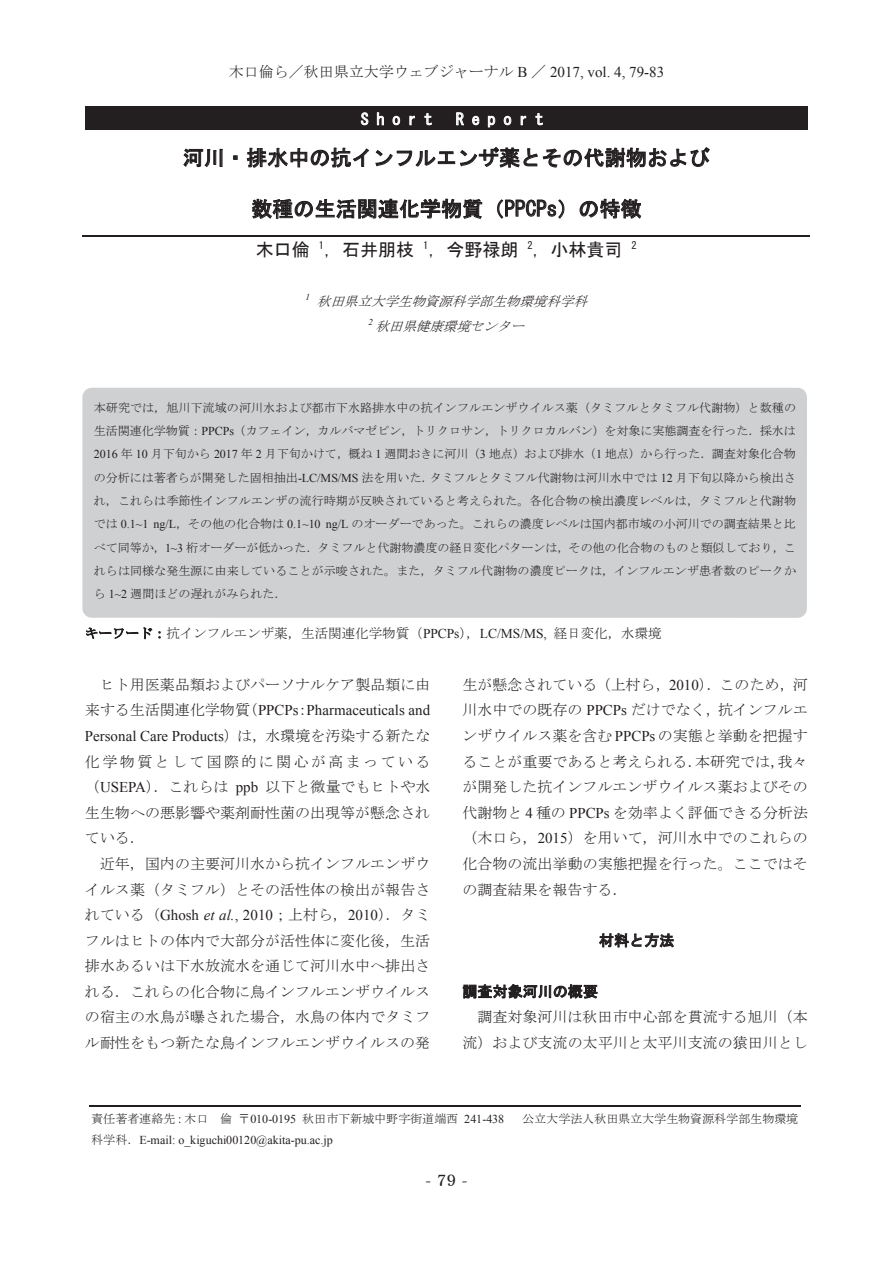
<style>
.page{position:relative;width:893px;height:1263px;background:#fff}
.page>*{position:absolute;margin:0;border:0;box-sizing:border-box;transform-origin:0 0}
.t1{font:21px "MS Gothic";color:#231f20}
.t2{font:18px "MS Gothic";color:#231f20}
.ノーマル{font:16.95px "DFHS Mincho Std W5";color:#231f20}
.t3{font:15.9px "MS Gothic";color:#fff}
.t4{font:15.9px "Times New Roman";color:#231f20}
.t5{font:15px/25.7px "MS Mincho";color:#231f20;text-align:justify}
.t6{font:15px "Times New Roman";color:#231f20}
.t7{font:15px "MS Mincho";letter-spacing:.17em;color:#231f20}
.t8{font:15px "MS Gothic";letter-spacing:.01em;color:#231f20}
.t9{font:13.5px "MS Mincho";color:#231f20}
.t10{font:13.5px "Times New Roman";letter-spacing:.005em;color:#231f20}
.t11{font:italic 13.5px/25.5px "MS Mincho";color:#231f20;text-align:center}
.t12{font:12px/23.4px "MS Mincho";color:#231f20;text-align:justify}
.t13{font:12px "Times New Roman";letter-spacing:-.005em;color:#231f20}
.s1{font-family:"Times New Roman"}
.s2{font-family:"MS Mincho";font-size:15px}
.s3{font-size:15px}
.s4{font-family:"MS Mincho"}
.s5{font-family:"Times New Roman";font-style:italic}
</style>
<div class="page">
<div style="left:82px;top:388px;width:725px;height:230px;background:#cfd0d2"></div>
<div style="left:85px;top:106px;width:723px;height:23px;background:#231f20"></div>
<svg style="left:361px;top:112px;width:7px;height:13px"></svg>
<svg style="left:377px;top:112px;width:7px;height:13px"></svg>
<svg style="left:393px;top:116px;width:7px;height:9px"></svg>
<svg style="left:409px;top:116px;width:6px;height:9px"></svg>
<svg style="left:424px;top:113px;width:8px;height:12px"></svg>
<svg style="left:456px;top:112px;width:8px;height:13px"></svg>
<svg style="left:472px;top:116px;width:7px;height:9px"></svg>
<svg style="left:488px;top:116px;width:7px;height:11px"></svg>
<svg style="left:504px;top:116px;width:7px;height:9px"></svg>
<svg style="left:521px;top:116px;width:5px;height:9px"></svg>
<svg style="left:535px;top:113px;width:8px;height:12px"></svg>
<svg style="left:183px;top:148px;width:40px;height:19px"></svg>
<svg style="left:233px;top:156px;width:5px;height:4px"></svg>
<svg style="left:247px;top:148px;width:122px;height:20px"></svg>
<svg style="left:375px;top:147px;width:335px;height:21px"></svg>
<svg style="left:252px;top:198px;width:230px;height:21px"></svg>
<svg style="left:497px;top:199px;width:68px;height:20px"></svg>
<svg style="left:579px;top:198px;width:62px;height:21px"></svg>
<hr style="left:83px;top:236px;width:727px;height:1px;background:#231f20">
<svg style="left:86px;top:627px;width:52px;height:12px"></svg>
<svg style="left:144px;top:627px;width:8px;height:12px"></svg>
<svg style="left:158px;top:631px;width:3px;height:8px"></svg>
<svg style="left:599px;top:933px;width:75px;height:15px"></svg>
<svg style="left:463px;top:984px;width:135px;height:15px"></svg>
<hr style="left:89px;top:1105px;width:711px;height:1px;background:#231f20">
<p class="t5" style="left:229px;top:58px;width:437px">木口倫ら／秋田県立大学ウェブジャーナル <span class="s1">B</span> ／ <span class="s1">2017, vol. 4, 79-83</span></p>
<p class="t10" style="left:240px;top:65px;width:413px"><span class="s2">木口倫ら</span><span class="s3">/</span><span class="s2">秋田県立大学ウェブジャーナル</span> <span class="s3">B/</span>2017, vol. 4, 153-157.</p>
<p class="t3" style="left:361px;top:111px;width:73px">S h o r t</p>
<p class="t3" style="left:456px;top:111px;width:89px">R e p o r t</p>
<p class="t1" style="left:183px;top:147px;width:529px">河川・排水中の抗インフルエンザ薬とその代謝物および</p>
<p class="t1" style="left:251px;top:198px;width:392px">数種の生活関連化学物質（PPCPs）の特徴</p>
<p class="t2" style="left:256px;top:241px;width:382px">木口倫 <sup>1</sup>，石井朋枝 <sup>1</sup>，今野禄朗 <sup>2</sup>，小林貴司 <sup>2</sup></p>
<p class="t11" style="left:306px;top:288px;width:287px"><sup>1</sup> 秋田県立大学生物資源科学部生物環境科学科<br><sup>2</sup> 秋田県健康環境センター</p>
<p class="t12" style="left:94px;top:396px;width:704px">本研究では，旭川下流域の河川水および都市下水路排水中の抗インフルエンザウイルス薬（タミフルとタミフル代謝物）と数種の生活関連化学物質：<span class="s1">PPCPs</span>（カフェイン，カルバマゼピン，トリクロサン，トリクロカルバン）を対象に実態調査を行った．採水は<span class="s1">2016</span> 年 <span class="s1">10</span> 月下旬から <span class="s1">2017</span> 年 <span class="s1">2</span> 月下旬かけて，概ね <span class="s1">1</span> 週間おきに河川（<span class="s1">3</span> 地点）および排水（<span class="s1">1</span> 地点）から行った．調査対象化合物の分析には著者らが開発した固相抽出<span class="s1">-LC/MS/MS</span> 法を用いた．タミフルとタミフル代謝物は河川水中では <span class="s1">12</span> 月下旬以降から検出され，これらは季節性インフルエンザの流行時期が反映されていると考えられた。各化合物の検出濃度レベルは，タミフルと代謝物では <span class="s1">0.1~1 ng/L</span>，その他の化合物は <span class="s1">0.1~10 ng/L</span> のオーダーであった。これらの濃度レベルは国内都市域の小河川での調査結果と比べて同等か，<span class="s1">1~3</span> 桁オーダーが低かった．タミフルと代謝物濃度の経日変化パターンは，その他の化合物のものと類似しており，これらは同様な発生源に由来していることが示唆された。また，タミフル代謝物の濃度ピークは，インフルエンザ患者数のピークから <span class="s1">1~2</span> 週間ほどの遅れがみられた．</p>
<p class="t9" style="left:85px;top:626px;width:578px">キーワード：抗インフルエンザ薬，生活関連化学物質（<span class="s1">PPCPs</span>），<span class="s1">LC/MS/MS,</span> 経日変化，水環境</p>
<p class="t5" style="left:100px;top:671px;width:332px">ヒト用医薬品類およびパーソナルケア製品類に由</p>
<p class="t6" style="left:85px;top:700px;width:347px"><span class="s4">来する生活関連化学物質（</span>PPCPs<span class="s4">：</span>Pharmaceuticals and</p>
<p class="t6" style="left:85px;top:726px;width:347px">Personal Care Products<span class="s4">）は，水環境を汚染する新たな</span></p>
<p class="t7" style="left:85px;top:754px;width:347px">化学物質として国際的に関心が高まっている</p>
<p class="t5" style="left:85px;top:774px;width:347px">（<span class="s1">USEPA</span>）．これらは <span class="s1">ppb</span> 以下と微量でもヒトや水</p>
<p class="t5" style="left:85px;top:799px;width:347px">生生物への悪影響や薬剤耐性菌の出現等が懸念され</p>
<p class="t5" style="left:85px;top:825px;width:61px">ている．</p>
<p class="t5" style="left:100px;top:851px;width:332px">近年，国内の主要河川水から抗インフルエンザウ</p>
<p class="t5" style="left:85px;top:876px;width:347px">イルス薬（タミフル）とその活性体の検出が報告さ</p>
<p class="t5" style="left:85px;top:902px;width:347px">れている（<span class="s1">Ghosh</span> <span class="s5">et al.</span><span class="s1">, 2010</span>；上村ら，<span class="s1">2010</span>）．タミ</p>
<p class="t5" style="left:85px;top:927px;width:347px">フルはヒトの体内で大部分が活性体に変化後，生活</p>
<p class="t5" style="left:85px;top:953px;width:347px">排水あるいは下水放流水を通じて河川水中へ排出さ</p>
<p class="t5" style="left:85px;top:978px;width:347px">れる．これらの化合物に鳥インフルエンザウイルス</p>
<p class="t5" style="left:85px;top:1004px;width:347px">の宿主の水鳥が曝された場合，水鳥の体内でタミフ</p>
<p class="t5" style="left:85px;top:1030px;width:347px">ル耐性をもつ新たな鳥インフルエンザウイルスの発</p>
<p class="t5" style="left:462px;top:672px;width:347px">生が懸念されている（上村ら，<span class="s1">2010</span>）．このため，河川水中での既存の <span class="s1">PPCPs</span> だけでなく，抗インフルエンザウイルス薬を含む <span class="s1">PPCPs</span>の実態と挙動を把握することが重要であると考えられる．本研究では，我々が開発した抗インフルエンザウイルス薬およびその代謝物と <span class="s1">4</span> 種の <span class="s1">PPCPs</span> を効率よく評価できる分析法（木口ら，<span class="s1">2015</span>）を用いて，河川水中でのこれらの化合物の流出挙動の実態把握を行った。ここではその調査結果を報告する．</p>
<p class="t8" style="left:599px;top:933px;width:77px">材料と方法</p>
<p class="t8" style="left:462px;top:984px;width:137px">調査対象河川の概要</p>
<p class="t5" style="left:477px;top:1004px;width:332px">調査対象河川は秋田市中心部を貫流する旭川（本</p>
<p class="t5" style="left:462px;top:1030px;width:347px">流）および支流の太平川と太平川支流の猿田川とし</p>
<p class="t12" style="left:91px;top:1107px;width:415px">責任著者連絡先：木口 倫〒<span class="s1">010-0195</span> 秋田市下新城中野字街道端西 <span class="s1">241-438</span></p>
<p class="t12" style="left:522px;top:1107px;width:278px">公立大学法人秋田県立大学生物資源科学部生物環境</p>
<p class="t13" style="left:91px;top:1132px;width:243px"><span class="s4">科学科．</span>E-mail: o_kiguchi00120@akita-pu.ac.jp</p>
<p class="ノーマル" style="left:425px;top:1170px;width:44px">- 79 -</p>
<p class="t4" style="left:433px;top:1169px;width:28px">- 1 -</p>
</div>
